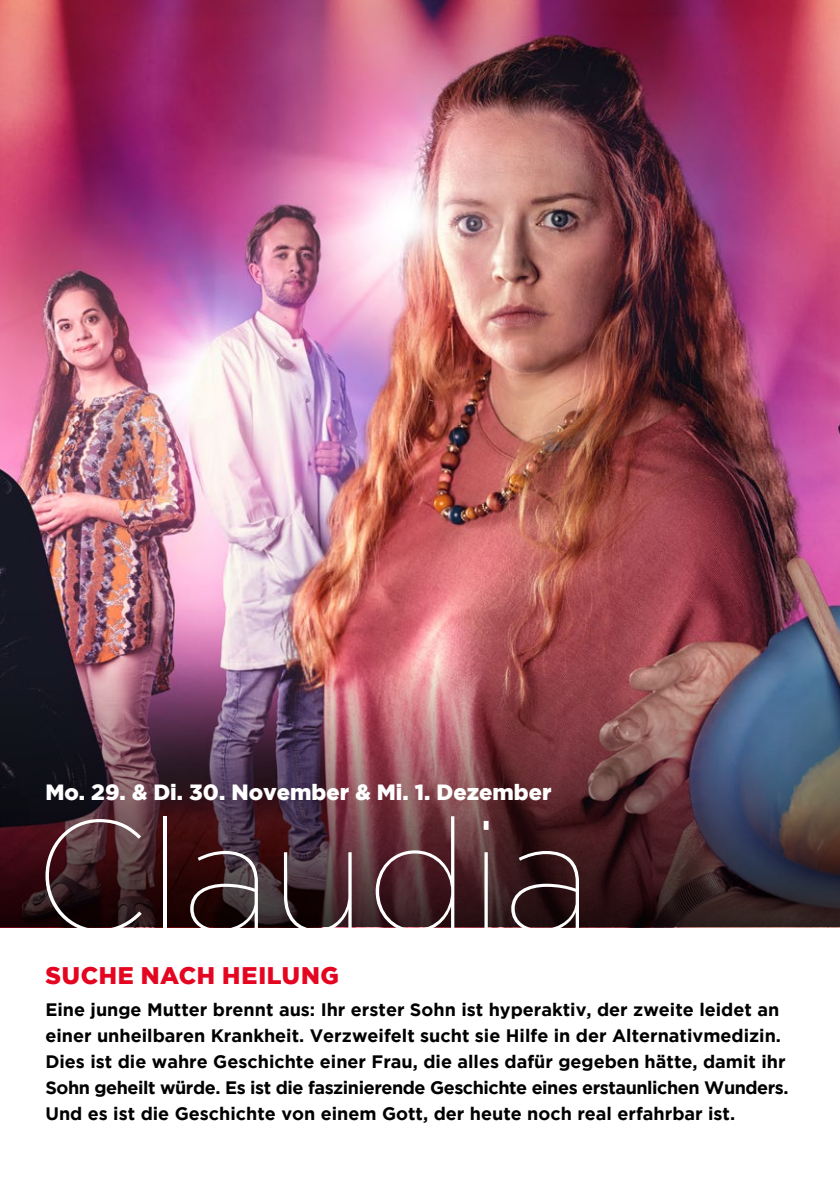
<style>
.page{position:relative;width:840px;height:1191px;background:#fff}
.page>*{position:absolute;margin:0;border:0;box-sizing:border-box;transform-origin:0 0}
.t1{font:100 156.6px "Gotham";color:#fff}
.t2{font:900 24px "Gotham";letter-spacing:.025em;color:#e40521}
.t3{font:900 22px "Gotham";color:#fff}
.t4{font:700 18px/26px "Gotham";color:#000}
</style>
<div class="page">
<img style="left:0;top:0;width:839px;height:610px">
<img style="left:0;top:610px;width:839px;height:317px">
<p class="t3" style="left:45px;top:779px;width:507px">Mo. 29. &amp; Di. 30. November &amp; Mi. 1. Dezember</p>
<h1 class="t1" style="left:34px;top:779px;width:559px">Claudia</h1>
<h2 class="t2" style="left:46px;top:961px;width:295px">SUCHE NACH HEILUNG</h2>
<p class="t4" style="left:45px;top:995px;width:744px">Eine junge Mutter brennt aus: Ihr erster Sohn ist hyperaktiv, der zweite leidet an einer unheilbaren Krankheit. Verzweifelt sucht sie Hilfe in der Alternativmedizin.<br>Dies ist die wahre Geschichte einer Frau, die alles dafür gegeben hätte, damit ihr Sohn geheilt würde. Es ist die faszinierende Geschichte eines erstaunlichen Wunders.<br>Und es ist die Geschichte von einem Gott, der heute noch real erfahrbar ist.</p>
</div>
